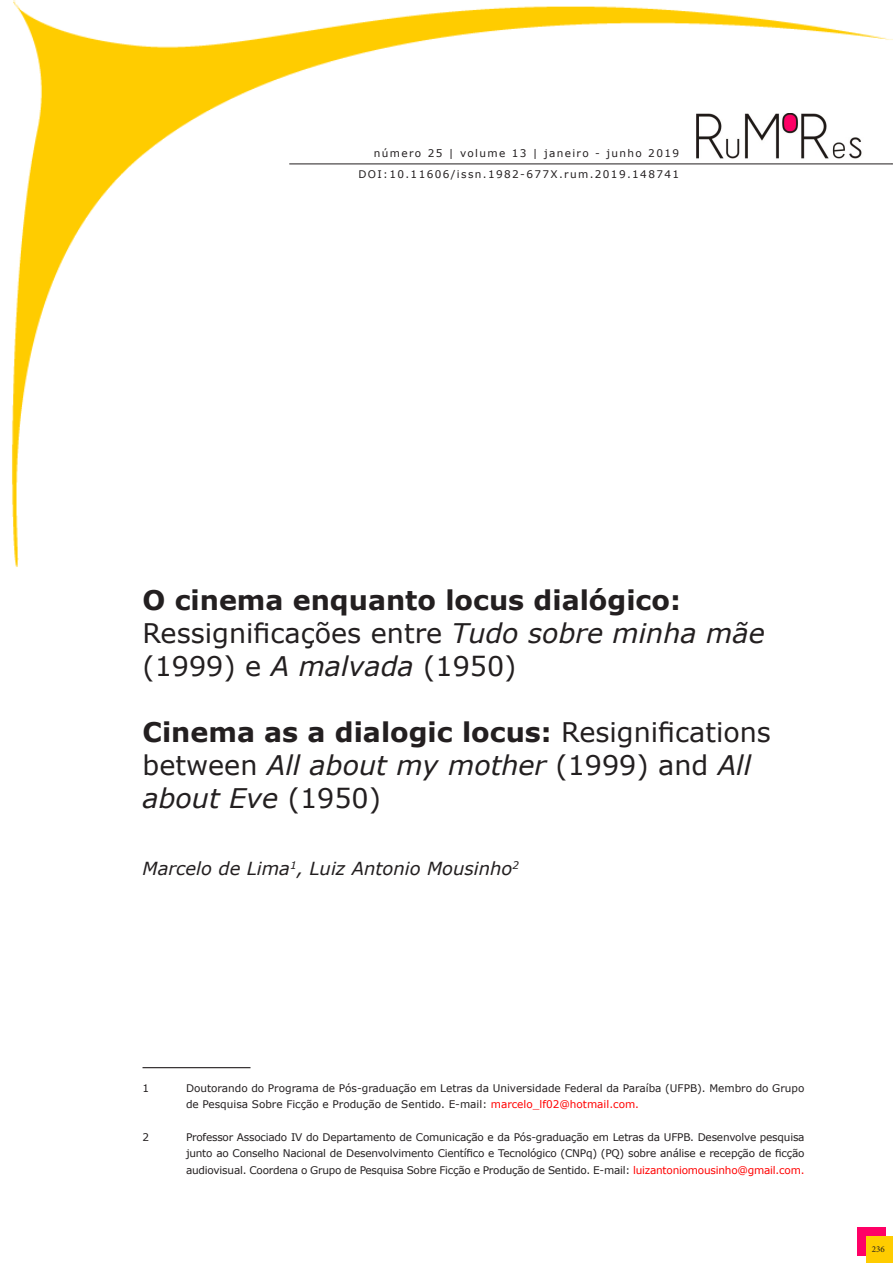
<style>
.page{position:relative;width:893px;height:1263px;background:#fff}
.page>*{position:absolute;margin:0;border:0;box-sizing:border-box;transform-origin:0 0}
.TITULO_Artigo{font:27px/33.2px "Verdana";color:#231f20}
.AUTOR_artigo{font:italic 18px "Verdana";color:#231f20}
.Nota_de_rodapé{font:10.5px/16.5px "Verdana";color:#231f20}
.Nota_de_rodapé-2{font:10.5px "Verdana";letter-spacing:.13em;color:#231f20}
.t1{font:9px "Minion Pro";color:#231f20}
.s1{font-weight:700}
.s2{font-style:italic}
.s3{color:#f00}
</style>
<div class="page">
<div style="left:857px;top:1227px;width:29px;height:28px;background:#f06"></div>
<div style="left:866px;top:1236px;width:27px;height:27px;background:#fc0"></div>
<img style="left:12px;top:0;width:881px;height:567px">
<hr style="left:289px;top:164px;width:604px;height:1px;background:#231f20">
<hr style="left:142px;top:1067px;width:108px;height:1px;background:#231f20">
<p class="Nota_de_rodapé-2" style="left:374px;top:146px;width:307px">número 25 | volume 13 | janeiro - junho 2019</p>
<p class="Nota_de_rodapé-2" style="left:358px;top:167px;width:322px">DOI:10.11606/issn.1982-677X.rum.2019.148741</p>
<p class="TITULO_Artigo" style="left:142px;top:583px;width:624px"><span class="s1">O cinema enquanto locus dialógico:<br></span>Ressignificações entre <span class="s2">Tudo sobre minha mãe </span>(1999) e <span class="s2">A malvada</span> (1950)</p>
<p class="TITULO_Artigo" style="left:142px;top:715px;width:630px"><span class="s1">Cinema as a dialogic locus:</span> Resignifications between <span class="s2">All about my mother</span> (1999) and <span class="s2">All about Eve</span> (1950)</p>
<p class="AUTOR_artigo" style="left:142px;top:856px;width:378px">Marcelo de Lima<sup>1</sup>, Luiz Antonio Mousinho<sup>2</sup></p>
<p class="Nota_de_rodapé" style="left:142px;top:1079px;width:8px">1</p>
<p class="Nota_de_rodapé" style="left:186px;top:1079px;width:620px">Doutorando do Programa de Pós-graduação em Letras da Universidade Federal da Paraíba (UFPB). Membro do Grupo de Pesquisa Sobre Ficção e Produção de Sentido. E-mail: <span class="s3">marcelo_lf02@hotmail.com.</span></p>
<p class="Nota_de_rodapé" style="left:142px;top:1128px;width:8px">2</p>
<p class="Nota_de_rodapé" style="left:186px;top:1128px;width:620px;text-align:justify">Professor Associado IV do Departamento de Comunicação e da Pós-graduação em Letras da UFPB. Desenvolve pesquisa junto ao Conselho Nacional de Desenvolvimento Científico e Tecnológico (CNPq) (PQ) sobre análise e recepção de ficção audiovisual. Coordena o Grupo de Pesquisa Sobre Ficção e Produção de Sentido. E-mail: <span class="s3">luizantoniomousinho@gmail.com.</span></p>
<p class="t1" style="left:872px;top:1243px;width:14px">236</p>
</div>
